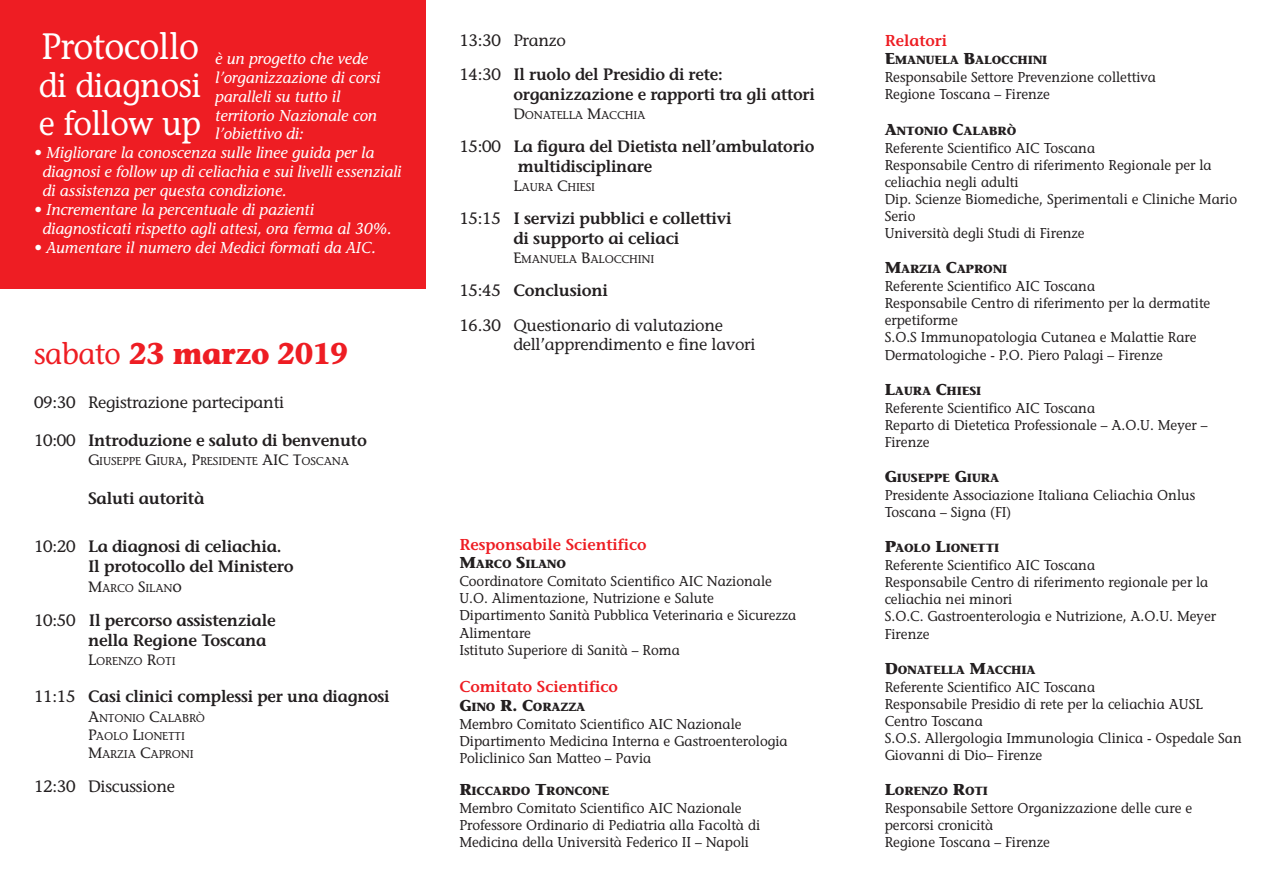
<style>
.page{position:relative;width:1276px;height:893px;background:#fff}
.page>*{position:absolute;margin:0;border:0;box-sizing:border-box;transform-origin:0 0}
.t1{font:500 36.6px "Stone Informal Std";letter-spacing:-.015em;color:#fff;scale:.95 1}
.t2{font:500 34.05px/38.1px "Stone Informal Std";letter-spacing:-.015em;color:#fff;scale:.95 1}
.t3{font:700 30px "Stone Informal Std";letter-spacing:-.015em;color:#ee1d23;scale:.95 1}
.t4{font:600 16.5px/19.8px "Stone Informal Std";letter-spacing:-.015em;color:#231f20}
.t5{font:500 16.5px/34.2px "Stone Informal Std";letter-spacing:-.015em;color:#231f20}
.t6{font:italic 500 15.75px/18.9px "Stone Informal Std";color:#fff}
.t7{font:600 15.75px "Stone Informal Std";color:#ee1d23}
.t8{font:500 14.25px/17.1px "Stone Informal Std";color:#231f20;scale:.95 1}
.t9{font:700 11.85px "Stone Informal Std";letter-spacing:-.015em;color:#231f20}
.t10{font:500 11.25px/18.3px "Stone Informal Std";letter-spacing:-.015em;color:#231f20}
.s1{font-weight:500}
.s2{font-size:15px}
.s3{font-size:16.5px}
.s4{font-weight:600}
.s5{font-size:15.75px}
</style>
<div class="page">
<div style="left:0;top:0;width:425px;height:289px;background:#ee1d23"></div>
<h1 class="t1" style="left:41px;top:32px;width:168px">Protocollo</h1>
<h2 class="t2" style="left:39px;top:70px;width:173px">di diagnosi e follow up</h2>
<p class="t6" style="left:215px;top:51px;width:166px">è un progetto che vede l’organizzazione di corsi paralleli su tutto il territorio Nazionale con l’obiettivo di:</p>
<p class="t6" style="left:43px;top:145px;width:360px;text-indent:-9px">• Migliorare la conoscenza sulle linee guida per la diagnosi e follow up di celiachia e sui livelli essenziali di assistenza per questa condizione.</p>
<p class="t6" style="left:43px;top:202px;width:350px;text-indent:-9px">• Incrementare la percentuale di pazienti diagnosticati rispetto agli attesi, ora ferma al 30%.</p>
<p class="t6" style="left:34px;top:240px;width:343px">• Aumentare il numero dei Medici formati da AIC.</p>
<h3 class="t3" style="left:34px;top:342px;width:332px"><span class="s1">sabato</span> 23 marzo 2019</h3>
<p class="t5" style="left:34px;top:387px;width:252px">09:30 Registrazione partecipanti</p>
<p class="t4" style="left:34px;top:432px;width:334px"><span class="s1">10:00</span> Introduzione e saluto di benvenuto</p>
<p class="t10" style="left:88px;top:453px;width:262px"><span class="s2">G</span>IUSEPPE <span class="s2">G</span>IURA<span class="s2">, P</span>RESIDENTE <span class="s2">AIC T</span>OSCANA</p>
<p class="t4" style="left:88px;top:490px;width:118px">Saluti autorità</p>
<p class="t4" style="left:88px;top:538px;width:207px;text-indent:-54px"><span class="s1">10:20</span> La diagnosi di celiachia.<br>Il protocollo del Ministero</p>
<p class="t10" style="left:88px;top:580px;width:95px"><span class="s2">M</span>ARCO <span class="s2">S</span>ILAN<span class="s3">o</span></p>
<p class="t4" style="left:88px;top:612px;width:189px;text-indent:-54px"><span class="s1">10:50</span> Il percorso assistenziale nella Regione Toscana</p>
<p class="t10" style="left:88px;top:653px;width:89px"><span class="s2">L</span>ORENZO <span class="s2">R</span>OTI</p>
<p class="t4" style="left:34px;top:688px;width:357px"><span class="s1">11:15</span> Casi clinici complessi per una diagnosi</p>
<p class="t10" style="left:88px;top:710px;width:119px"><span class="s2">A</span>NTONIO <span class="s2">C</span>ALABRÒ<br><span class="s2">P</span>AOLO <span class="s2">L</span>IONETTI<br><span class="s2">M</span>ARZIA <span class="s2">C</span>APRONI</p>
<p class="t5" style="left:34px;top:771px;width:143px">12:30 Discussione</p>
<p class="t4" style="left:459px;top:25px;width:265px;line-height:34.2px"><span class="s1">13:30 Pranzo<br>14:30</span> Il ruolo del Presidio di rete:</p>
<p class="t4" style="left:513px;top:86px;width:303px">organizzazione e rapporti tra gli attori</p>
<p class="t10" style="left:513px;top:107px;width:134px"><span class="s2">D</span>ONATELLA <span class="s2">M</span>ACCHIA</p>
<p class="t4" style="left:518px;top:138px;width:298px;text-indent:-58px"><span class="s1">15:00</span> La figura del Dietista nell’ambulatorio multidisciplinare</p>
<p class="t10" style="left:513px;top:179px;width:83px"><span class="s2">L</span>AURA <span class="s2">C</span>HIESI</p>
<p class="t4" style="left:459px;top:210px;width:274px;text-align:center"><span class="s1">15:15</span> I servizi pubblici e collettivi di supporto ai celiaci</p>
<p class="t10" style="left:513px;top:251px;width:143px"><span class="s2">E</span>MANUELA <span class="s2">B</span>ALOCCHINI</p>
<p class="t5" style="left:459px;top:275px;width:265px">15:45 <span class="s4">Conclusioni<br></span>16.30 Questionario di valutazione</p>
<p class="t5" style="left:513px;top:329px;width:244px">dell’apprendimento e fine lavori</p>
<p class="t7" style="left:459px;top:538px;width:189px">Responsabile Scientifico</p>
<p class="t9" style="left:459px;top:560px;width:108px"><span class="s5">M</span>ARCO <span class="s5">S</span>ILANO</p>
<p class="t8" style="left:459px;top:574px;width:356px">Coordinatore Comitato Scientifico AIC Nazionale U.O. Alimentazione, Nutrizione e Salute Dipartimento Sanità Pubblica Veterinaria e Sicurezza Alimentare<br>Istituto Superiore di Sanità – Roma</p>
<p class="t7" style="left:459px;top:680px;width:160px">Comitato Scientifico</p>
<p class="t9" style="left:459px;top:702px;width:127px"><span class="s5">G</span>INO <span class="s5">R. C</span>ORAZZA</p>
<p class="t8" style="left:459px;top:716px;width:347px">Membro Comitato Scientifico AIC Nazionale<br>Dipartimento Medicina Interna e Gastroenterologia<br>Policlinico San Matteo – Pavia</p>
<p class="t9" style="left:459px;top:787px;width:151px"><span class="s5">R</span>ICCARDO <span class="s5">T</span>RONCONE</p>
<p class="t8" style="left:459px;top:801px;width:318px">Membro Comitato Scientifico AIC Nazionale<br>Professore Ordinario di Pediatria alla Facoltà di<br>Medicina della Università Federico II – Napoli</p>
<p class="t7" style="left:884px;top:34px;width:64px">Relatori</p>
<p class="t9" style="left:884px;top:56px;width:164px"><span class="s5">E</span>MANUELA <span class="s5">B</span>ALOCCHINI</p>
<p class="t8" style="left:884px;top:70px;width:287px">Responsabile Settore Prevenzione collettiva<br>Regione Toscana – Firenze</p>
<p class="t9" style="left:884px;top:126px;width:133px"><span class="s5">A</span>NTONIO <span class="s5">C</span>ALABRÒ</p>
<p class="t8" style="left:884px;top:140px;width:372px">Referente Scientifico AIC Toscana<br>Responsabile Centro di riferimento Regionale per la celiachia negli adulti<br>Dip. Scienze Biomediche, Sperimentali e Cliniche Mario Serio<br>Università degli Studi di Firenze</p>
<p class="t9" style="left:884px;top:265px;width:124px"><span class="s5">M</span>ARZIA <span class="s5">C</span>APRONI</p>
<p class="t8" style="left:884px;top:279px;width:344px">Referente Scientifico AIC Toscana<br>Responsabile Centro di riferimento per la dermatite erpetiforme<br>S.O.S Immunopatologia Cutanea e Malattie Rare Dermatologiche - P.O. Piero Palagi – Firenze</p>
<p class="t9" style="left:884px;top:386px;width:98px"><span class="s5">L</span>AURA <span class="s5">C</span>HIESI</p>
<p class="t8" style="left:884px;top:401px;width:341px">Referente Scientifico AIC Toscana<br>Reparto di Dietetica Professionale – A.O.U. Meyer –<br>Firenze</p>
<p class="t9" style="left:884px;top:473px;width:116px"><span class="s5">G</span>IUSEPPE <span class="s5">G</span>IURA</p>
<p class="t8" style="left:884px;top:488px;width:328px">Presidente Associazione Italiana Celiachia Onlus<br>Toscana – Signa (FI)</p>
<p class="t9" style="left:884px;top:544px;width:116px"><span class="s5">P</span>AOLO <span class="s5">L</span>IONETTI</p>
<p class="t8" style="left:884px;top:558px;width:350px">Referente Scientifico AIC Toscana<br>Responsabile Centro di riferimento regionale per la celiachia nei minori<br>S.O.C. Gastroenterologia e Nutrizione, A.O.U. Meyer Firenze</p>
<p class="t9" style="left:884px;top:665px;width:152px"><span class="s5">D</span>ONATELLA <span class="s5">M</span>ACCHIA</p>
<p class="t8" style="left:884px;top:680px;width:377px">Referente Scientifico AIC Toscana<br>Responsabile Presidio di rete per la celiachia AUSL Centro Toscana<br>S.O.S. Allergologia Immunologia Clinica - Ospedale San Giovanni di Dio– Firenze</p>
<p class="t9" style="left:884px;top:787px;width:105px"><span class="s5">L</span>ORENZO <span class="s5">R</span>OTI</p>
<p class="t8" style="left:884px;top:801px;width:325px">Responsabile Settore Organizzazione delle cure e percorsi cronicità<br>Regione Toscana – Firenze</p>
</div>
